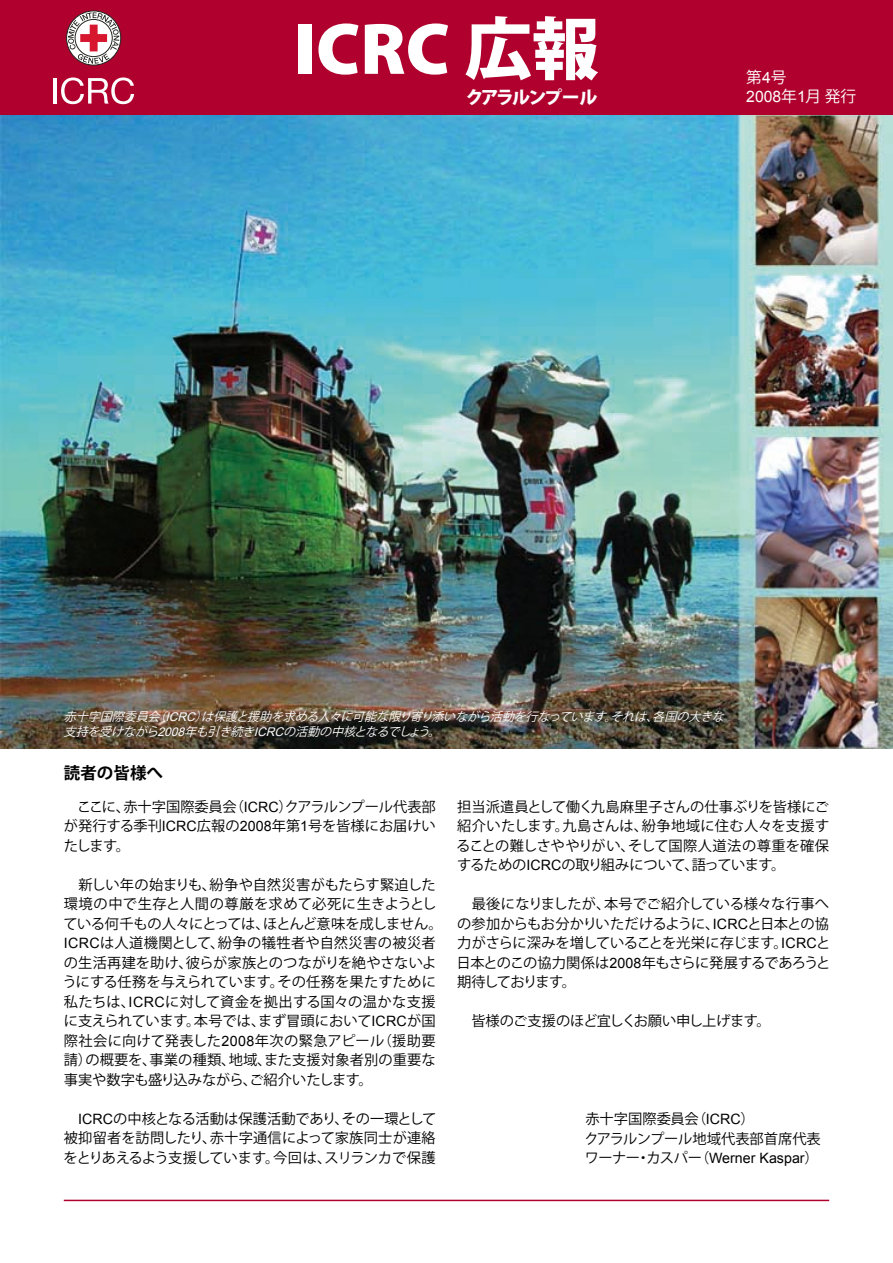
<style>
.page{position:relative;width:893px;height:1263px;background:#fff}
.page>*{position:absolute;margin:0;border:0;box-sizing:border-box;transform-origin:0 0}
.t1{font:900 73.5px "Myriad Pro";color:#fff}
.t2{font:800 18px "Koz Go Pro";letter-spacing:-.1em;color:#fff}
.t3{font:700 16.5px "Koz Go Pro";color:#000}
.t4{font:15.75px "Arial";color:#fff}
.t5{font:15.75px "Koz Go Pro";color:#fff}
.t6{font:14.25px/19.5px "Koz Go Pro";color:#000;text-align:justify}
.t7{font:14.25px "Arial";color:#000}
.t8{font:14.25px "Koz Go Pro";letter-spacing:-.03em;color:#000}
.t9{font:italic 12px/14.4px "Koz Go Pro";color:#fff}
.s1{font-family:"Koz Go Pro";font-weight:800;font-size:67.5px}
.s2{font-family:"Arial"}
.s3{font-family:"Koz Go Pro"}
</style>
<div class="page">
<img style="left:0;top:115px;width:893px;height:633px">
<div style="left:0;top:0;width:893px;height:115px;background:#b0002d"></div>
<div style="left:66px;top:11px;width:55px;height:54px;border:1px solid #21241f;border-radius:50%"></div>
<svg style="left:68px;top:12px;width:51px;height:52px;background:#c3929a"></svg>
<hr style="left:53px;top:78px;width:4px;height:26px;background:#fff">
<svg style="left:61px;top:77px;width:73px;height:27px"></svg>
<hr style="left:64px;top:1200px;width:765px;height:1px;background:#b0002d">
<h1 class="t1" style="left:294px;top:0;width:307px">ICRC <span class="s1">広報</span></h1>
<p class="t5" style="left:746px;top:67px;width:42px">第<span class="s2">4</span>号</p>
<p class="t2" style="left:466px;top:86px;width:133px">クアラルンプール</p>
<p class="t4" style="left:746px;top:86px;width:111px">2008<span class="s3">年</span>1<span class="s3">月発行</span></p>
<p class="t9" style="left:64px;top:710px;width:666px">赤十字国際委員会（<span class="s2">ICRC</span>）は保護と援助を求める人々に可能な限り寄り添いながら活動を行なっています。それは、各国の大きな支持を受けながら<span class="s2">2008</span>年も引き続き<span class="s2">ICRC</span>の活動の中核となるでしょう。</p>
<p class="t3" style="left:64px;top:763px;width:101px">読者の皆様へ</p>
<p class="t6" style="left:64px;top:797px;width:374px;text-indent:13px">ここに、赤十字国際委員会（<span class="s2">ICRC</span>）クアラルンプール代表部が発行する季刊<span class="s2">ICRC</span>広報の<span class="s2">2008</span>年第<span class="s2">1</span>号を皆様にお届けいたします。</p>
<p class="t6" style="left:62px;top:875px;width:382px;text-align:left;text-indent:16px">新しい年の始まりも、紛争や自然災害がもたらす緊迫した環境の中で生存と人間の尊厳を求めて必死に生きようとしている何千もの人々にとっては、ほとんど意味を成しません。<br><span class="s2">ICRC</span>は人道機関として、紛争の犠牲者や自然災害の被災者の生活再建を助け、彼らが家族とのつながりを絶やさないようにする任務を与えられています。その任務を果たすために私たちは、<span class="s2">ICRC</span>に対して資金を拠出する国々の温かな支援に支えられています。本号では、まず冒頭において<span class="s2">ICRC</span>が国際社会に向けて発表した<span class="s2">2008</span>年次の緊急アピール（援助要請）の概要を、事業の種類、地域、また支援対象者別の重要な事実や数字も盛り込みながら、ご紹介いたします。</p>
<p class="t6" style="left:63px;top:1109px;width:374px;text-indent:15px"><span class="s2">ICRC</span>の中核となる活動は保護活動であり、その一環として被抑留者を訪問したり、赤十字通信によって家族同士が連絡をとりあえるよう支援しています。今回は、スリランカで保護</p>
<p class="t6" style="left:456px;top:797px;width:375px">担当派遣員として働く九島麻里子さんの仕事ぶりを皆様にご紹介いたします。九島さんは、紛争地域に住む人々を支援することの難しさややりがい、そして国際人道法の尊重を確保するための<span class="s2">ICRC</span>の取り組みについて、語っています。</p>
<p class="t6" style="left:457px;top:895px;width:375px;text-indent:15px">最後になりましたが、本号でご紹介している様々な行事への参加からもお分かりいただけるように、<span class="s2">ICRC</span>と日本との協力がさらに深みを増していることを光栄に存じます。<span class="s2">ICRC</span>と日本とのこの協力関係は<span class="s2">2008</span>年もさらに発展するであろうと期待しております。</p>
<p class="t8" style="left:471px;top:1012px;width:301px">皆様のご支援のほど宜しくお願い申し上げます。</p>
<p class="t6" style="left:584px;top:1110px;width:238px">赤十字国際委員会（<span class="s2">ICRC</span>）<br>クアラルンプール地域代表部首席代表</p>
<p class="t7" style="left:585px;top:1149px;width:235px"><span class="s3">ワーナー・カスパー（</span>Werner Kaspar<span class="s3">）</span></p>
</div>
